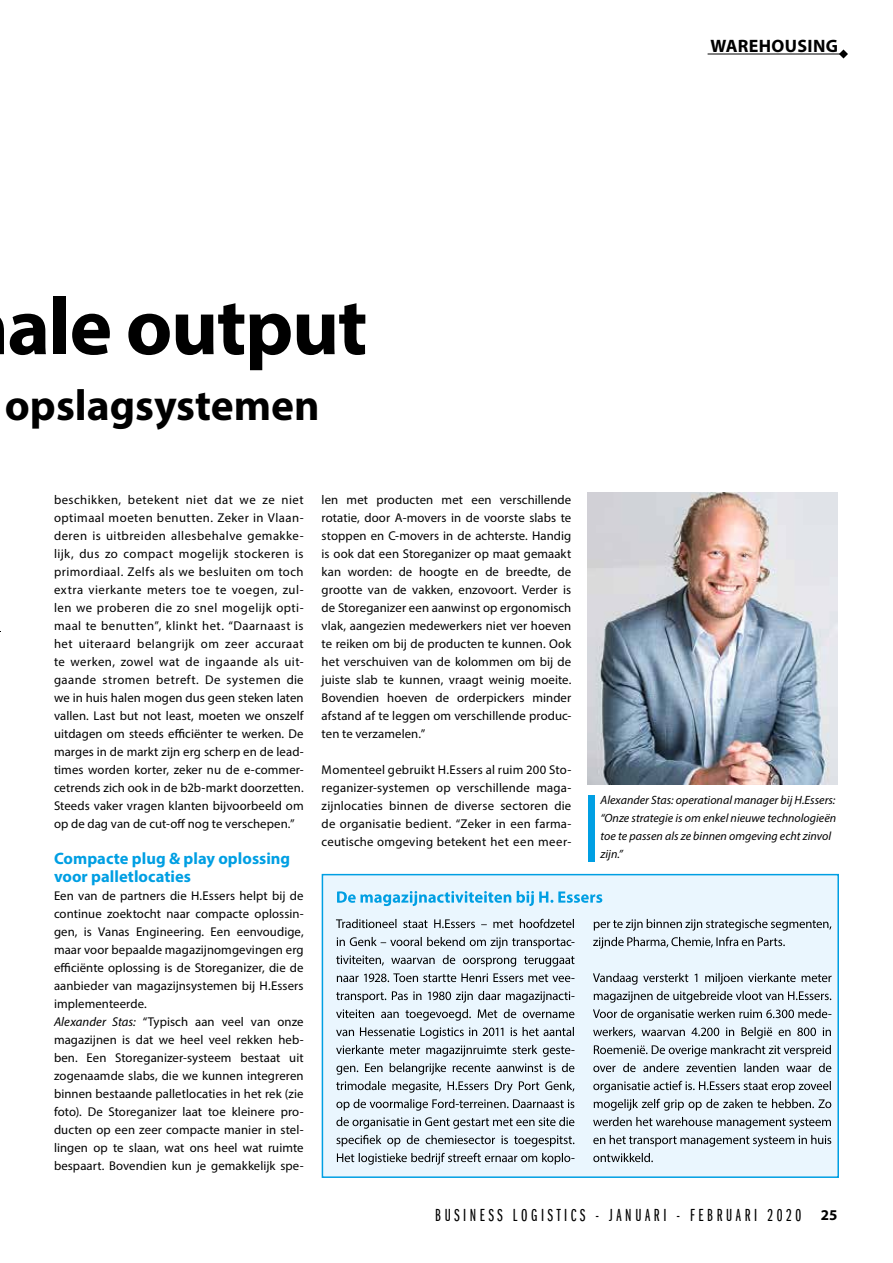
<style>
.page{position:relative;width:893px;height:1263px;background:#fff}
.page>*{position:absolute;margin:0;border:0;box-sizing:border-box;transform-origin:0 0}
.t1{font:700 81px "Myriad Pro";letter-spacing:-.02em;color:#000}
.t2{font:700 43.5px "Myriad Pro";color:#000}
.t3{font:18px "Franklin Gothic LT Book X Cmpr";letter-spacing:.2em;color:#000}
.t4{font:700 18px "Myriad Pro";letter-spacing:.02em;color:#000}
.t5{font:700 16.5px/18px "Myriad Pro";color:#009fe3}
.t6{font:700 15px "Myriad Pro";color:#000}
.t7{font:12.75px/18px "Myriad Pro";letter-spacing:.01em;color:#000;text-align:justify}
.t8{font:italic 12px/18px "Myriad Pro";color:#000}
.s1{font-style:italic}
</style>
<div class="page">
<hr style="left:708px;top:54px;width:135px;height:1px;background:#000">
<svg style="left:839px;top:49px;width:9px;height:10px"></svg>
<div style="left:322px;top:874px;width:517px;height:304px;background:#eaf6fe;border:2px solid #009fe3"></div>
<svg style="left:593px;top:1153px;width:60px;height:9px"></svg>
<svg style="left:593px;top:1135px;width:238px;height:12px"></svg>
<svg style="left:593px;top:1117px;width:238px;height:12px"></svg>
<svg style="left:594px;top:1099px;width:237px;height:12px"></svg>
<svg style="left:593px;top:1081px;width:238px;height:12px"></svg>
<svg style="left:593px;top:1063px;width:238px;height:9px"></svg>
<svg style="left:594px;top:1045px;width:237px;height:12px"></svg>
<svg style="left:593px;top:1027px;width:238px;height:12px"></svg>
<svg style="left:593px;top:1009px;width:238px;height:12px"></svg>
<svg style="left:594px;top:991px;width:237px;height:12px"></svg>
<svg style="left:593px;top:973px;width:239px;height:12px"></svg>
<svg style="left:593px;top:937px;width:192px;height:12px"></svg>
<svg style="left:594px;top:919px;width:237px;height:12px"></svg>
<svg style="left:337px;top:1153px;width:237px;height:12px"></svg>
<svg style="left:336px;top:1135px;width:238px;height:12px"></svg>
<svg style="left:336px;top:1117px;width:238px;height:12px"></svg>
<svg style="left:336px;top:1099px;width:238px;height:12px"></svg>
<svg style="left:336px;top:1081px;width:238px;height:12px"></svg>
<svg style="left:336px;top:1063px;width:238px;height:12px"></svg>
<svg style="left:336px;top:1045px;width:238px;height:12px"></svg>
<svg style="left:336px;top:1027px;width:238px;height:12px"></svg>
<svg style="left:336px;top:1009px;width:238px;height:12px"></svg>
<svg style="left:336px;top:991px;width:238px;height:12px"></svg>
<svg style="left:337px;top:973px;width:237px;height:9px"></svg>
<svg style="left:336px;top:955px;width:238px;height:12px"></svg>
<svg style="left:337px;top:937px;width:237px;height:12px"></svg>
<svg style="left:336px;top:919px;width:238px;height:9px"></svg>
<svg style="left:337px;top:891px;width:265px;height:15px"></svg>
<img style="left:588px;top:492px;width:249px;height:292px">
<div style="left:588px;top:795px;width:6px;height:66px;background:#009fe3"></div>
<h3 class="t4" style="left:710px;top:34px;width:129px">WAREHOUSING</h3>
<h1 class="t1" style="left:7px;top:274px;width:362px">ale output</h1>
<h2 class="t2" style="left:5px;top:377px;width:316px">opslagsystemen</h2>
<p class="t7" style="left:54px;top:491px;width:251px">beschikken, betekent niet dat we ze niet optimaal moeten benutten. Zeker in Vlaan&shy;deren is uitbreiden allesbehalve gemakke&shy;lijk, dus zo compact mogelijk stockeren is primordiaal. Zelfs als we besluiten om toch extra vierkante meters toe te voegen, zul&shy;len we proberen die zo snel mogelijk opti&shy;maal te benutten”, klinkt het. “Daarnaast is het uiteraard belangrijk om zeer accuraat te werken, zowel wat de ingaande als uit&shy;gaande stromen betreft. De systemen die we in huis halen mogen dus geen steken laten vallen. Last but not least, moeten we onszelf uitdagen om steeds efficiënter te werken. De marges in de markt zijn erg scherp en de lead&shy;times worden korter, zeker nu de e-commer&shy;cetrends zich ook in de b2b-markt doorzetten.<br>Steeds vaker vragen klanten bijvoorbeeld om op de dag van de cut-off nog te verschepen.”</p>
<p class="t5" style="left:54px;top:849px;width:238px">Compacte plug &amp; play oplossing voor palletlocaties</p>
<p class="t7" style="left:54px;top:887px;width:251px;text-align:left">Een van de partners die H.Essers helpt bij de continue zoektocht naar compacte oplossin&shy;gen, is Vanas Engineering. Een eenvoudige, maar voor bepaalde magazijnomgevingen erg efficiënte oplossing is de Storeganizer, die de aanbieder van magazijnsystemen bij H.Essers implementeerde.<br><span class="s1">Alexander Stas:</span> “Typisch aan veel van onze magazijnen is dat we heel veel rekken heb&shy;ben. Een Storeganizer-systeem bestaat uit zogenaamde slabs, die we kunnen integreren binnen bestaande palletlocaties in het rek (zie foto). De Storeganizer laat toe kleinere pro&shy;ducten op een zeer compacte manier in stel&shy;lingen op te slaan, wat ons heel wat ruimte bespaart. Bovendien kun je gemakkelijk spe-</p>
<p class="t7" style="left:322px;top:491px;width:251px">len met producten met een verschillende rotatie, door A-movers in de voorste slabs te stoppen en C-movers in de achterste. Handig is ook dat een Storeganizer op maat gemaakt kan worden: de hoogte en de breedte, de grootte van de vakken, enzovoort. Verder is de Storeganizer een aanwinst op ergonomisch vlak, aangezien medewerkers niet ver hoeven te reiken om bij de producten te kunnen. Ook het verschuiven van de kolommen om bij de juiste slab te kunnen, vraagt weinig moeite.<br>Bovendien hoeven de orderpickers minder afstand af te leggen om verschillende produc&shy;ten te verzamelen.”</p>
<p class="t7" style="left:322px;top:761px;width:251px">Momenteel gebruikt H.Essers al ruim 200 Sto&shy;reganizer-systemen op verschillende maga&shy;zijnlocaties binnen de diverse sectoren die de organisatie bedient. “Zeker in een farma&shy;ceutische omgeving betekent het een meer-</p>
<p class="t8" style="left:601px;top:791px;width:237px">Alexander Stas: operational manager bij H.Essers: “Onze strategie is om enkel nieuwe technologieën toe te passen als ze binnen omgeving echt zinvol zijn.”</p>
<h3 class="t3" style="left:435px;top:1206px;width:368px">BUSINESS LOGISTICS - JANUARI - FEBRUARI 2020</h3>
<p class="t6" style="left:821px;top:1205px;width:18px">25</p>
</div>
